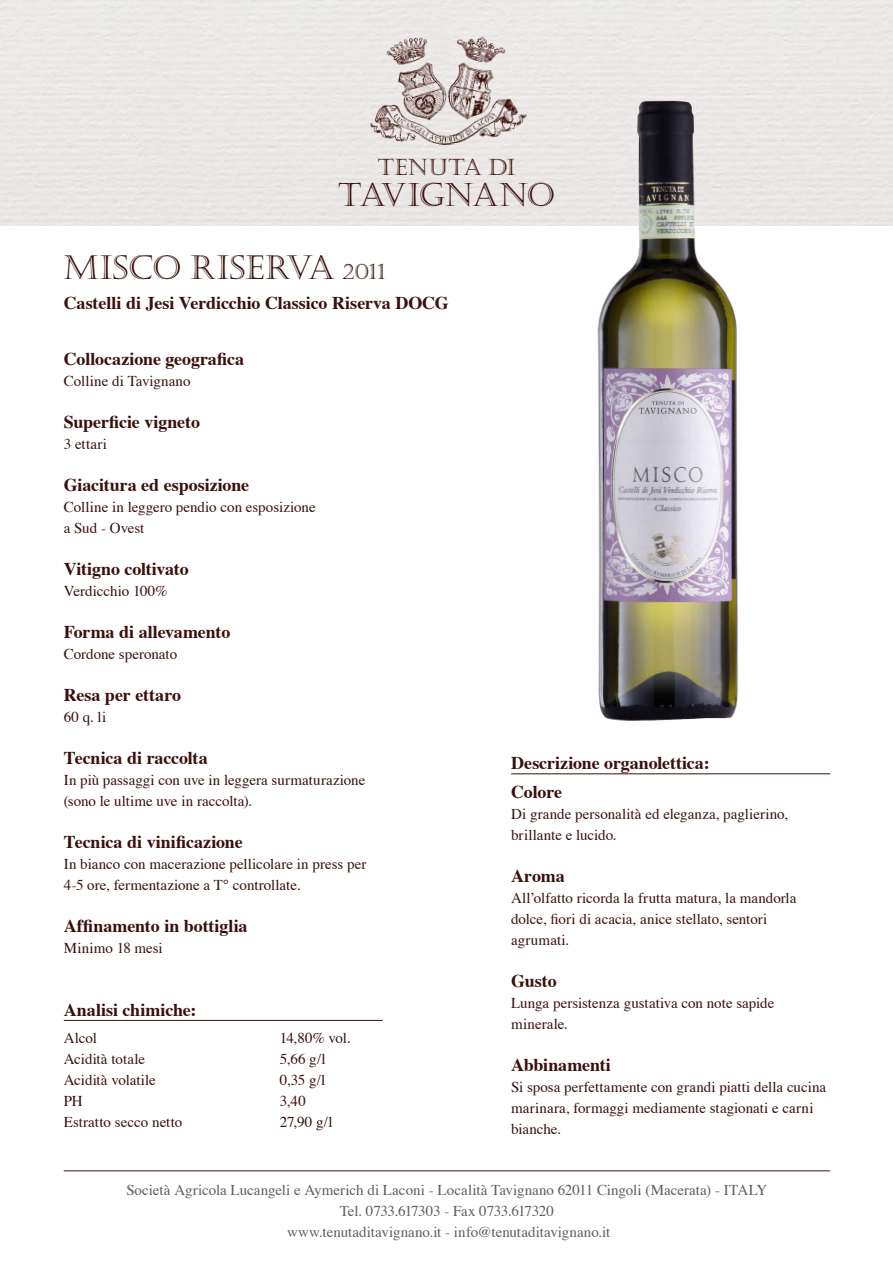
<style>
.page{position:relative;width:893px;height:1263px;background:#fff}
.page>*{position:absolute;margin:0;border:0;box-sizing:border-box;transform-origin:0 0}
.t1{font:33px "Castellar MT Std";letter-spacing:.005em;color:#3a100b}
.t2{font:32.25px "Castellar MT Std";letter-spacing:-.035em;color:#3a100b}
.t3{font:22.5px "Castellar MT Std";letter-spacing:.015em;color:#3a100b}
.t4{font:700 18px/28.5px "Times";letter-spacing:-.005em;color:#3a100b}
.t5{font:15px/21px "Times";color:#3a100b}
.t6{font:15px/21px "Times";color:#5f5e5e;text-align:center}
.s1{font-size:21px}
</style>
<div class="page">
<hr style="left:64px;top:1170px;width:766px;height:1px;background:#3a100b">
<img style="left:369px;top:35px;width:158px;height:113px">
<hr style="left:64px;top:1020px;width:319px;height:1px;background:#3a100b">
<hr style="left:511px;top:773px;width:319px;height:1px;background:#3a100b">
<img style="left:588px;top:75px;width:163px;height:646px">
<h3 class="t3" style="left:378px;top:154px;width:139px">TENUTA DI</h3>
<h2 class="t2" style="left:338px;top:176px;width:218px">TAVIGNANO</h2>
<h1 class="t1" style="left:64px;top:248px;width:323px">MISCO RISERVA <span class="s1">2011</span></h1>
<p class="t4" style="left:64px;top:287px;width:387px">Castelli di Jesi Verdicchio Classico Riserva DOCG</p>
<p class="t4" style="left:64px;top:343px;width:182px">Collocazione geografica</p>
<p class="t5" style="left:64px;top:369px;width:128px">Colline di Tavignano</p>
<p class="t4" style="left:64px;top:406px;width:138px">Superficie vigneto</p>
<p class="t5" style="left:64px;top:432px;width:45px">3 ettari</p>
<p class="t4" style="left:64px;top:469px;width:187px">Giacitura ed esposizione</p>
<p class="t5" style="left:64px;top:495px;width:253px">Colline in leggero pendio con esposizione a Sud - Ovest</p>
<p class="t4" style="left:64px;top:553px;width:126px">Vitigno coltivato</p>
<p class="t5" style="left:64px;top:579px;width:105px">Verdicchio 100%</p>
<p class="t4" style="left:64px;top:616px;width:168px">Forma di allevamento</p>
<p class="t5" style="left:64px;top:642px;width:115px">Cordone speronato</p>
<p class="t4" style="left:64px;top:679px;width:119px">Resa per ettaro</p>
<p class="t5" style="left:64px;top:705px;width:44px">60 q. li</p>
<p class="t4" style="left:64px;top:742px;width:145px">Tecnica di raccolta</p>
<p class="t5" style="left:64px;top:768px;width:303px">In più passaggi con uve in leggera surmaturazione (sono le ultime uve in raccolta).</p>
<p class="t4" style="left:64px;top:826px;width:181px">Tecnica di vinificazione</p>
<p class="t5" style="left:64px;top:852px;width:304px">In bianco con macerazione pellicolare in press per<br>4-5 ore, fermentazione a T° controllate.</p>
<p class="t4" style="left:64px;top:910px;width:185px">Affinamento in bottiglia</p>
<p class="t5" style="left:64px;top:936px;width:100px">Minimo 18 mesi</p>
<p class="t4" style="left:64px;top:994px;width:134px">Analisi chimiche:</p>
<p class="t5" style="left:64px;top:1026px;width:35px">Alcol</p>
<p class="t5" style="left:280px;top:1026px;width:72px">14,80% vol.</p>
<p class="t5" style="left:64px;top:1047px;width:83px">Acidità totale</p>
<p class="t5" style="left:280px;top:1047px;width:47px">5,66 g/l</p>
<p class="t5" style="left:64px;top:1068px;width:94px">Acidità volatile</p>
<p class="t5" style="left:280px;top:1068px;width:47px">0,35 g/l</p>
<p class="t5" style="left:64px;top:1089px;width:20px">PH</p>
<p class="t5" style="left:280px;top:1089px;width:28px">3,40</p>
<p class="t5" style="left:64px;top:1110px;width:120px">Estratto secco netto</p>
<p class="t5" style="left:280px;top:1110px;width:54px">27,90 g/l</p>
<p class="t4" style="left:511px;top:747px;width:200px">Descrizione organolettica:<br>Colore</p>
<p class="t5" style="left:511px;top:802px;width:279px">Di grande personalità ed eleganza, paglierino, brillante e lucido.</p>
<p class="t4" style="left:511px;top:860px;width:55px">Aroma</p>
<p class="t5" style="left:511px;top:886px;width:287px">All’olfatto ricorda la frutta matura, la mandorla dolce, fiori di acacia, anice stellato, sentori agrumati.</p>
<p class="t4" style="left:511px;top:965px;width:47px">Gusto</p>
<p class="t5" style="left:511px;top:991px;width:265px">Lunga persistenza gustativa con note sapide minerale.</p>
<p class="t4" style="left:511px;top:1049px;width:101px">Abbinamenti</p>
<p class="t5" style="left:511px;top:1075px;width:317px">Si sposa perfettamente con grandi piatti della cucina marinara, formaggi mediamente stagionati e carni bianche.</p>
<p class="t6" style="left:126px;top:1178px;width:642px">Società Agricola Lucangeli e Aymerich di Laconi - Località Tavignano 62011 Cingoli (Macerata) - ITALY<br>Tel. 0733.617303 - Fax 0733.617320<br>www.tenutaditavignano.it - info@tenutaditavignano.it</p>
</div>
